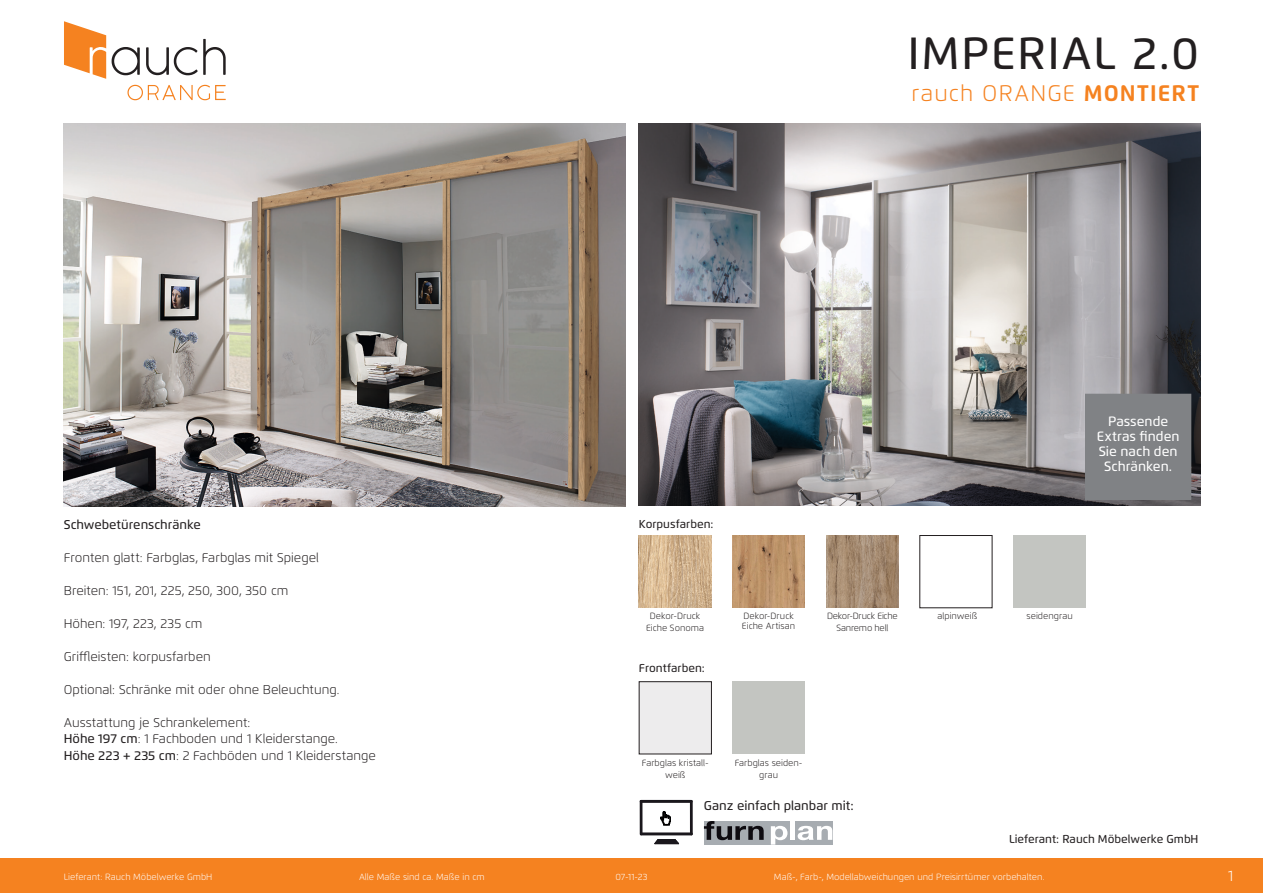
<style>
.page{position:relative;width:1263px;height:893px;background:#fff}
.page>*{position:absolute;margin:0;border:0;box-sizing:border-box;transform-origin:0 0}
.t1{font:500 45px "Flexo";letter-spacing:.04em;color:#231f20}
.t2{font:300 22.5px "Flexo";letter-spacing:.05em;color:#f58220}
.t3{font:300 15px "Flexo";color:#fff}
.t4{font:500 13.5px/15px "Flexo";color:#fff;text-align:center}
.t5{font:300 12.75px/16.5px "Flexo";color:#231f20}
.t6{font:500 12.75px "Flexo";color:#231f20}
.t7{font:500 11.55px "Flexo";color:#231f20}
.t8{font:300 9px "Flexo";color:#fff}
.t9{font:300 9px/12px "Flexo";color:#231f20;text-align:center}
.t10{font:300 9px/12px "Flexo";letter-spacing:-.025em;color:#231f20;text-align:center}
.s1{font-weight:700}
.s2{font-weight:500}
</style>
<div class="page">
<div style="left:0;top:859px;width:1263px;height:34px;background:#f58220"></div>
<svg style="left:112px;top:47px;width:28px;height:28px"></svg>
<svg style="left:146px;top:39px;width:80px;height:36px"></svg>
<svg style="left:127px;top:85px;width:99px;height:15px"></svg>
<svg style="left:64px;top:21px;width:42px;height:58px"></svg>
<img style="left:639px;top:535px;width:72px;height:73px">
<img style="left:826px;top:535px;width:72px;height:73px">
<div style="left:639px;top:681px;width:73px;height:73px;border:1px solid #231f20"></div>
<img style="left:64px;top:123px;width:561px;height:383px">
<img style="left:639px;top:123px;width:561px;height:383px">
<img style="left:732px;top:535px;width:73px;height:73px">
<div style="left:704px;top:821px;width:128px;height:24px;background:#a7acb1"></div>
<svg style="left:704px;top:821px;width:60px;height:19px"></svg>
<svg style="left:771px;top:826px;width:16px;height:19px"></svg>
<div style="left:790px;top:821px;width:5px;height:19px;background:#fff"></div>
<svg style="left:798px;top:826px;width:34px;height:14px"></svg>
<svg style="left:639px;top:799px;width:54px;height:46px"></svg>
<div style="left:1086px;top:394px;width:104px;height:105px;background:#808285"></div>
<div style="left:1085px;top:394px;width:106px;height:106px;border:2px solid #808285"></div>
<h1 class="t1" style="left:908px;top:26px;width:293px">IMPERIAL 2.0</h1>
<h2 class="t2" style="left:911px;top:79px;width:289px">rauch ORANGE <span class="s1">MONTIERT</span></h2>
<p class="t6" style="left:64px;top:517px;width:139px">Schwebetürenschränke</p>
<p class="t5" style="left:64px;top:549px;width:257px">Fronten glatt: Farbglas, Farbglas mit Spiegel</p>
<p class="t5" style="left:64px;top:582px;width:226px">Breiten: 151, 201, 225, 250, 300, 350 cm</p>
<p class="t5" style="left:64px;top:615px;width:140px">Höhen: 197, 223, 235 cm</p>
<p class="t5" style="left:64px;top:648px;width:148px">Griffleisten: korpusfarben</p>
<p class="t5" style="left:64px;top:681px;width:277px">Optional: Schränke mit oder ohne Beleuchtung.</p>
<p class="t5" style="left:64px;top:714px;width:314px">Ausstattung je Schrankelement:<br><span class="s2">Höhe 197 cm</span>: 1 Fachboden und 1 Kleiderstange.<br><span class="s2">Höhe 223 + 235 cm</span>: 2 Fachböden und 1 Kleiderstange</p>
<p class="t7" style="left:639px;top:517px;width:76px">Korpusfarben:</p>
<p class="t10" style="left:827px;top:610px;width:72px">Dekor-Druck Eiche<br>Sanremo hell</p>
<p class="t9" style="left:650px;top:610px;width:52px">Dekor-Druck</p>
<p class="t9" style="left:937px;top:610px;width:41px">alpinweiß</p>
<p class="t9" style="left:646px;top:622px;width:60px">Eiche Sonoma</p>
<p class="t9" style="left:742px;top:611px;width:55px;line-height:10.5px;text-align:left">Dekor-Druck<br>Eiche Artisan</p>
<p class="t7" style="left:639px;top:661px;width:67px">Frontfarben:</p>
<p class="t4" style="left:1097px;top:413px;width:84px">Passende<br>Extras finden<br>Sie nach den<br>Schränken.</p>
<p class="t9" style="left:1027px;top:610px;width:48px">seidengrau</p>
<p class="t9" style="left:642px;top:756px;width:68px">Farbglas kristall&shy;weiß</p>
<p class="t9" style="left:735px;top:756px;width:69px">Farbglas seiden&shy;grau</p>
<p class="t6" style="left:704px;top:797px;width:151px">Ganz einfach planbar mit:</p>
<p class="t7" style="left:1009px;top:832px;width:191px">Lieferant: Rauch Möbelwerke GmbH</p>
<p class="t8" style="left:64px;top:871px;width:150px">Lieferant: Rauch Möbelwerke GmbH</p>
<p class="t8" style="left:359px;top:871px;width:127px">Alle Maße sind ca. Maße in cm</p>
<p class="t8" style="left:615px;top:871px;width:34px">07-11-23</p>
<p class="t8" style="left:774px;top:871px;width:272px">Maß-, Farb-, Modellabweichungen und Preisirrtümer vorbehalten.</p>
<p class="t3" style="left:1228px;top:866px;width:7px">1</p>
</div>
